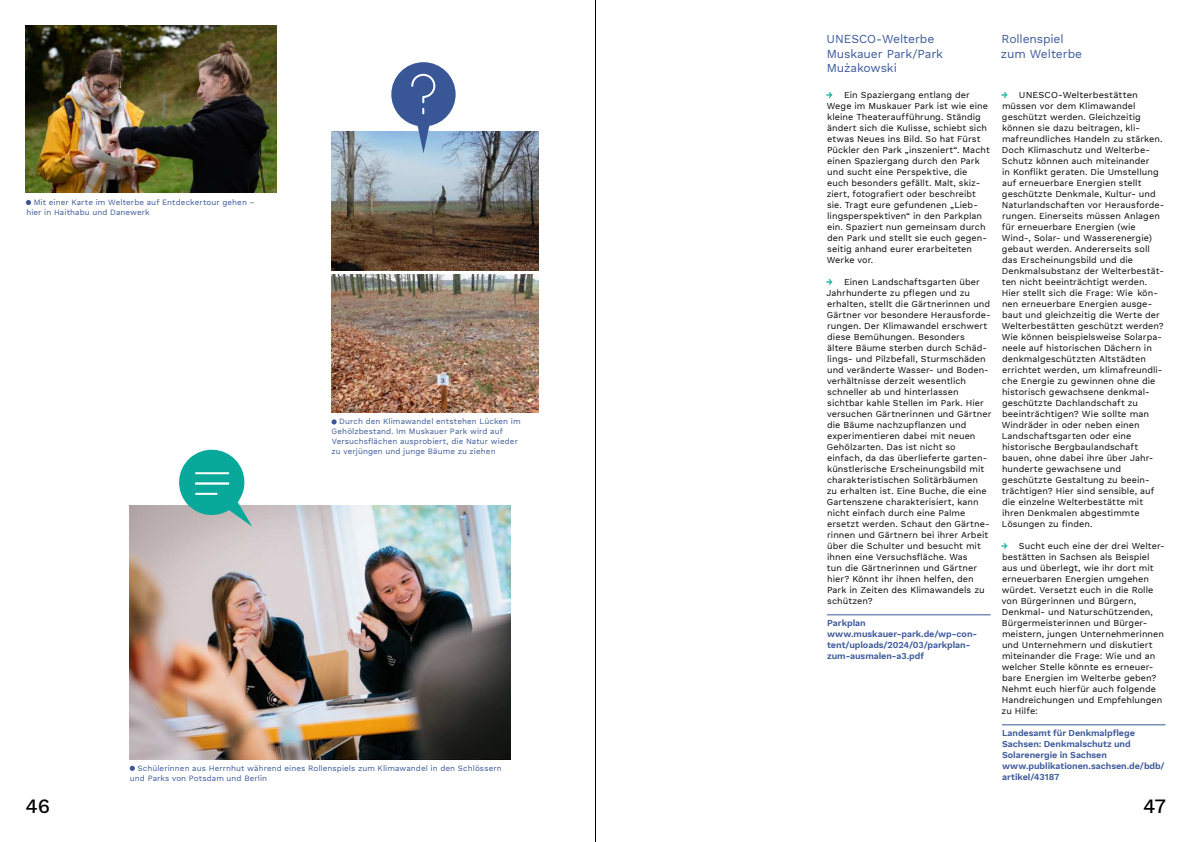
<style>
.page{position:relative;width:1191px;height:842px;background:#fff}
.page>*{position:absolute;margin:0;border:0;box-sizing:border-box;transform-origin:0 0}
.t1{font:500 20px "Work Sans DUK";color:#000}
.t2{font:12px/14.5px "Work Sans DUK";letter-spacing:-.01em;color:#395797}
.t3{font:9px/11px "Work Sans DUK";letter-spacing:.005em;color:#000}
.t4{font:600 9px/11px "Work Sans DUK";letter-spacing:-.005em;color:#395797}
.t5{font:8px/10px "Work Sans DUK";letter-spacing:.01em;color:#395797}
.s1{font-weight:600;color:#08a99b}
</style>
<div class="page">
<hr style="left:827px;top:615px;width:163px;height:1px;background:#395797">
<hr style="left:1002px;top:725px;width:163px;height:1px;background:#395797">
<svg style="left:130px;top:766px;width:5px;height:5px"></svg>
<img style="left:130px;top:506px;width:380px;height:253px">
<svg style="left:26px;top:200px;width:5px;height:5px"></svg>
<img style="left:26px;top:26px;width:251px;height:167px">
<svg style="left:331px;top:419px;width:6px;height:5px"></svg>
<img style="left:331px;top:132px;width:208px;height:138px">
<img style="left:331px;top:274px;width:208px;height:138px">
<svg style="left:175px;top:449px;width:77px;height:78px"></svg>
<hr style="left:196px;top:472px;width:32px;height:2px;background:#fff">
<hr style="left:196px;top:482px;width:32px;height:3px;background:#fff">
<hr style="left:196px;top:493px;width:21px;height:2px;background:#fff">
<svg style="left:391px;top:62px;width:64px;height:91px"></svg>
<hr style="left:595px;top:0;width:1px;height:842px;background:#000">
<p class="t5" style="left:26px;top:198px;width:230px;text-indent:7px">Mit einer Karte im Welterbe auf Entdeckertour gehen – hier in Haithabu und Danewerk</p>
<p class="t5" style="left:331px;top:417px;width:190px;text-indent:8px">Durch den Klimawandel entstehen Lücken im Gehölzbestand. Im Muskauer Park wird auf Versuchs昀氀ächen ausprobiert, die Natur wieder zu verjüngen und junge Bäume zu ziehen</p>
<p class="t5" style="left:130px;top:764px;width:373px;text-indent:8px">Schülerinnen aus Herrnhut während eines Rollenspiels zum Klimawandel in den Schlössern und Parks von Potsdam und Berlin</p>
<h2 class="t2" style="left:826px;top:33px;width:118px">UNESCO-Welterbe<br>Muskauer Park/Park<br>Mużakowski</h2>
<p class="t3" style="left:826px;top:90px;width:165px"><span class="s1">→</span> Ein Spaziergang entlang der Wege im Muskauer Park ist wie eine kleine Theateraufführung. Ständig ändert sich die Kulisse, schiebt sich etwas Neues ins Bild. So hat Fürst Pückler den Park „inszeniert“. Macht einen Spaziergang durch den Park und sucht eine Perspektive, die euch besonders gefällt. Malt, skiz&shy;ziert, fotogra昀椀ert oder beschreibt sie. Tragt eure gefundenen „Lieb&shy;lingsperspektiven“ in den Parkplan ein. Spaziert nun gemeinsam durch den Park und stellt sie euch gegen&shy;seitig anhand eurer erarbeiteten Werke vor.</p>
<p class="t3" style="left:826px;top:277px;width:167px"><span class="s1">→</span> Einen Landschaftsgarten über Jahrhunderte zu p昀氀egen und zu erhalten, stellt die Gärtnerinnen und Gärtner vor besondere Herausforde&shy;rungen. Der Klimawandel erschwert diese Bemühungen. Besonders ältere Bäume sterben durch Schäd&shy;lings- und Pilzbefall, Sturmschäden und veränderte Wasser- und Boden&shy;verhältnisse derzeit wesentlich schneller ab und hinterlassen sichtbar kahle Stellen im Park. Hier versuchen Gärtnerinnen und Gärtner die Bäume nachzup昀氀anzen und experimentieren dabei mit neuen Gehölzarten. Das ist nicht so einfach, da das überlieferte garten&shy;künstlerische Erscheinungsbild mit charakteristischen Solitärbäumen<br>zu erhalten ist. Eine Buche, die eine Gartenszene charakterisiert, kann nicht einfach durch eine Palme ersetzt werden. Schaut den Gärtne&shy;rinnen und Gärtnern bei ihrer Arbeit über die Schulter und besucht mit ihnen eine Versuchs昀氀äche. Was<br>tun die Gärtnerinnen und Gärtner hier? Könnt ihr ihnen helfen, den Park in Zeiten des Klimawandels zu schützen?</p>
<p class="t4" style="left:827px;top:619px;width:151px">Parkplan www.muskauer-park.de/wp-con&shy;tent/uploads/2024/03/parkplan&shy;zum-ausmalen-a3.pdf</p>
<h2 class="t2" style="left:1001px;top:33px;width:83px">Rollenspiel zum Welterbe</h2>
<p class="t3" style="left:1001px;top:90px;width:165px"><span class="s1">→</span> UNESCO-Welterbestätten müssen vor dem Klimawandel geschützt werden. Gleichzeitig können sie dazu beitragen, kli&shy;mafreundliches Handeln zu stärken.<br>Doch Klimaschutz und Welterbe-<br>Schutz können auch miteinander<br>in Kon昀氀ikt geraten. Die Umstellung auf erneuerbare Energien stellt geschützte Denkmale, Kultur- und<br>Naturlandschaften vor Herausforde&shy;rungen. Einerseits müssen Anlagen für erneuerbare Energien (wie<br>Wind-, Solar- und Wasserenergie) gebaut werden. Andererseits soll das Erscheinungsbild und die<br>Denkmalsubstanz der Welterbestät&shy;ten nicht beeinträchtigt werden.<br>Hier stellt sich die Frage: Wie kön&shy;nen erneuerbare Energien ausge&shy;baut und gleichzeitig die Werte der<br>Welterbestätten geschützt werden?<br>Wie können beispielsweise Solarpa&shy;neele auf historischen Dächern in denkmalgeschützten Altstädten errichtet werden, um klimafreundli&shy;che Energie zu gewinnen ohne die historisch gewachsene denkmal&shy;geschützte Dachland schaft zu beeinträchtigen? Wie sollte man<br>Wind räder in oder neben einen<br>Landschaftsgarten oder eine historische Bergbaulandschaft bauen, ohne dabei ihre über Jahr&shy;hunderte gewachsene und geschützte Gestaltung zu beein&shy;trächtigen? Hier sind sensible, auf die einzelne Welterbestätte mit ihren Denkmalen abgestimmte<br>Lösungen zu 昀椀nden.</p>
<p class="t3" style="left:1001px;top:541px;width:165px"><span class="s1">→</span> Sucht euch eine der drei Welter&shy;bestätten in Sachsen als Beispiel aus und überlegt, wie ihr dort mit erneuerbaren Energien umgehen würdet. Versetzt euch in die Rolle von Bürgerinnen und Bürgern,<br>Denkmal- und Naturschützenden,<br>Bürgermeisterinnen und Bürger&shy;meistern, jungen Unternehmerinnen und Unternehmern und diskutiert miteinander die Frage: Wie und an welcher Stelle könnte es erneuer&shy;bare Energien im Welterbe geben?<br>Nehmt euch hierfür auch folgende<br>Handreichungen und Empfehlungen zu Hilfe:</p>
<p class="t4" style="left:1002px;top:728px;width:164px">Landesamt für Denkmalp昀氀ege<br>Sachsen: Denkmalschutz und<br>Solarenergie in Sachsen www.publikationen.sachsen.de/bdb/ artikel/43187</p>
<h1 class="t1" style="left:26px;top:795px;width:26px">46</h1>
<h1 class="t1" style="left:1143px;top:795px;width:24px">47</h1>
</div>
